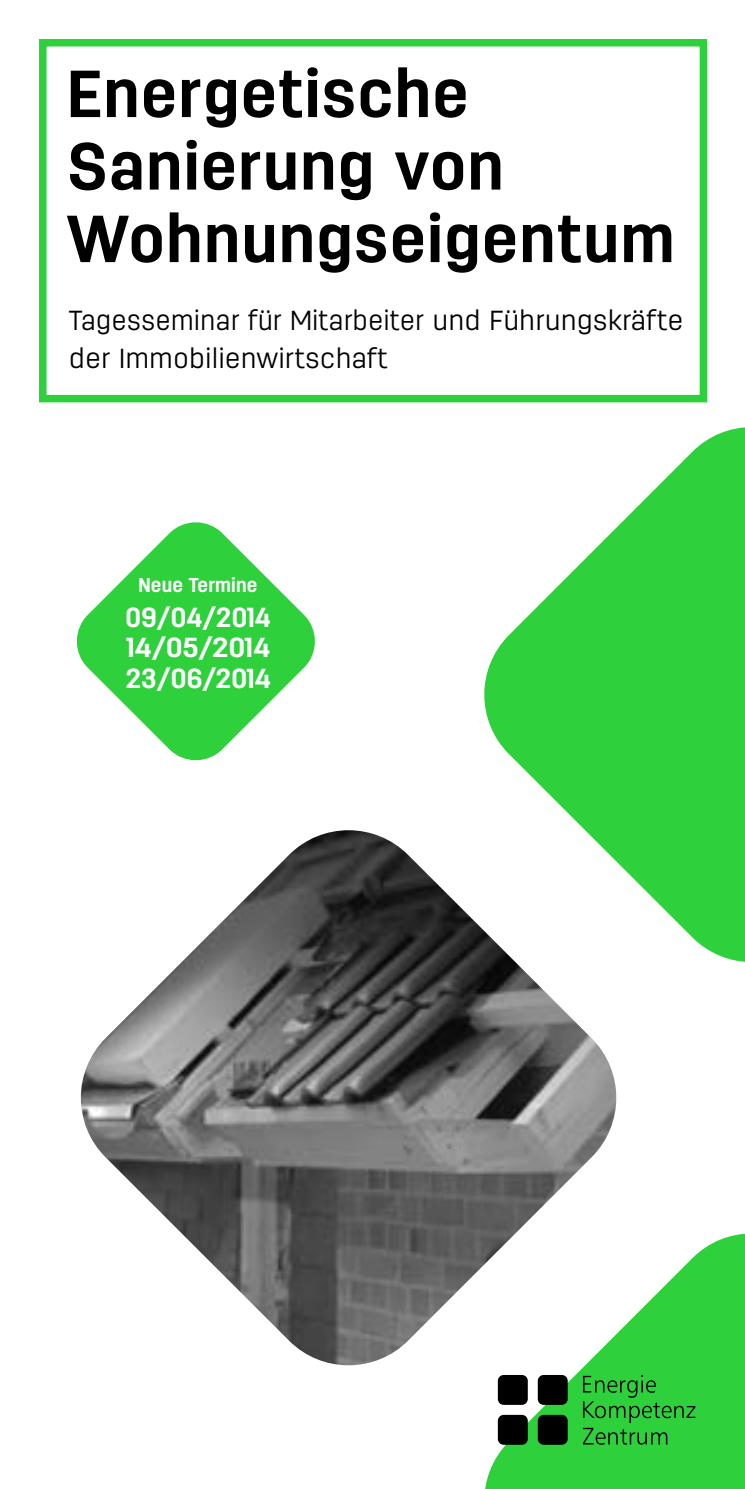
<style>
.page{position:relative;width:745px;height:1489px;background:#fff}
.page>*{position:absolute;margin:0;border:0;box-sizing:border-box;transform-origin:0 0}
.t1{font:700 66.25px/72.5px "Antartida";letter-spacing:.02em;color:#000}
.t2{font:300 27.5px/37.5px "Antartida";letter-spacing:.025em;color:#000}
.t3{font:700 27.5px/30px "Antartida";letter-spacing:.01em;color:#fff;text-align:justify}
.t4{font:700 20px "Antartida";letter-spacing:.01em;color:#fff}
</style>
<div class="page">
<svg style="left:484px;top:427px;width:260px;height:535px;fill:#2ed03c"></svg>
<img style="left:80px;top:830px;width:544px;height:536px">
<svg style="left:476px;top:1225px;width:268px;height:263px"></svg>
<div style="left:497px;top:1374px;width:30px;height:30px;background:#000;border-radius:6px"></div>
<div style="left:497px;top:1414px;width:30px;height:30px;background:#000;border-radius:6px"></div>
<div style="left:537px;top:1414px;width:30px;height:30px;background:#000;border-radius:6px"></div>
<div style="left:537px;top:1374px;width:30px;height:30px;background:#000;border-radius:6px"></div>
<svg style="left:582px;top:1374px;width:113px;height:70px;background:#27b433"></svg>
<svg style="left:76px;top:522px;width:239px;height:239px;fill:#2ed03c"></svg>
<div style="left:39px;top:39px;width:667px;height:363px;border:8px solid #2ed03c"></div>
<h1 class="t1" style="left:67px;top:59px;width:608px">Energetische<br>Sanierung von<br>Wohnungseigentum</h1>
<p class="t2" style="left:69px;top:302px;width:615px">Tagesseminar für Mitarbeiter und Führungskräfte der Immobilienwirtschaft</p>
<p class="t4" style="left:138px;top:574px;width:120px">Neue Termine</p>
<p class="t3" style="left:125px;top:603px;width:147px">09/04/2014<br>14/05/2014<br>23/06/2014</p>
</div>
